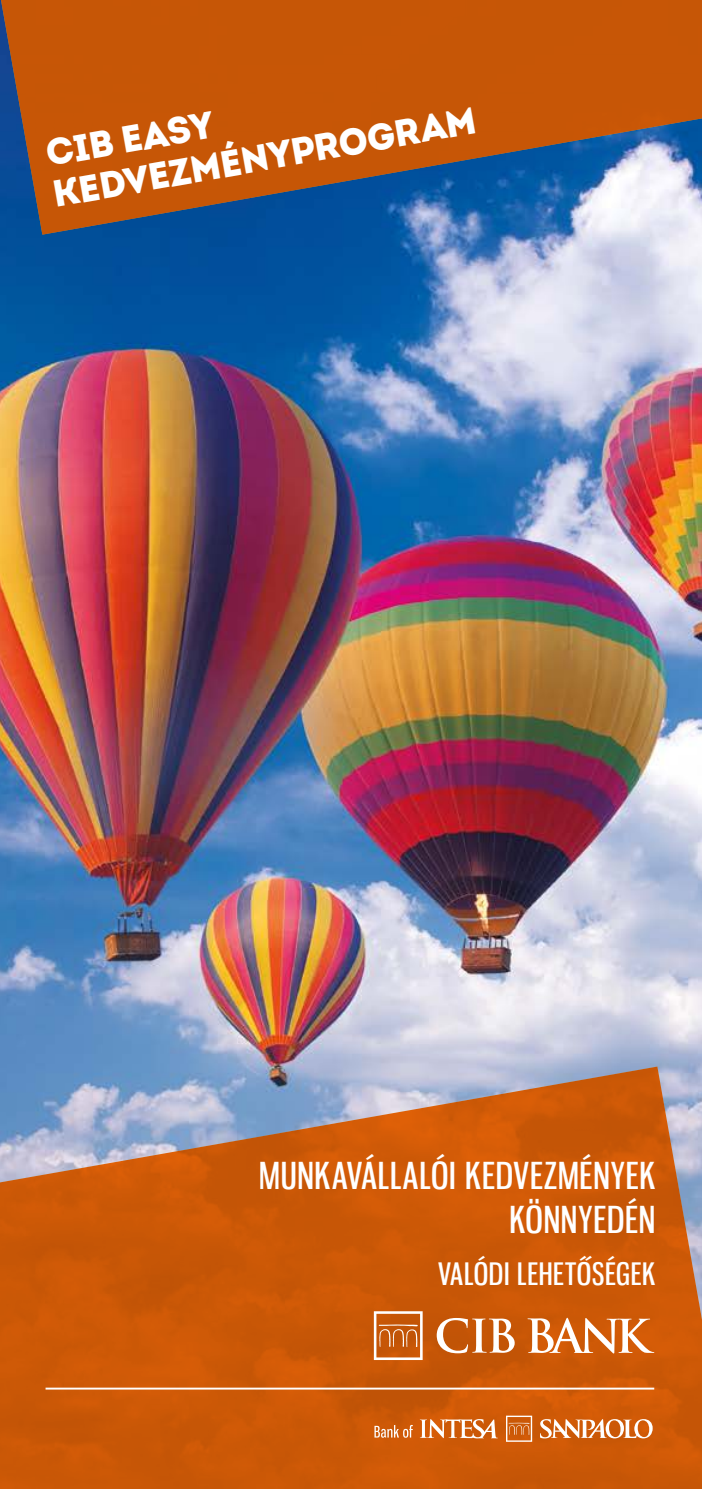
<style>
.page{position:relative;width:702px;height:1489px;background:#fff}
.page>*{position:absolute;margin:0;border:0;box-sizing:border-box;transform-origin:0 0}
.t1{font:900 37.5px/41.2px "Intro";color:#fff}
.t2{font:37px/44.5px "Gnuolane Rg";letter-spacing:.02em;color:#fff;text-align:right}
.t3{font:30.75px "Gnuolane Rg";letter-spacing:.02em;color:#fff}
</style>
<div class="page">
<img style="left:0;top:235px;width:702px;height:831px">
<svg style="left:0;top:0;width:702px;height:235px;background:#a15e33"></svg>
<svg style="left:0;top:1066px;width:702px;height:422px;background:#c46626"></svg>
<hr style="left:46px;top:1387px;width:608px;height:2px;background:#fff">
<svg style="left:374px;top:1311px;width:48px;height:48px;background:#d37e42"></svg>
<svg style="left:527px;top:1317px;width:127px;height:36px"></svg>
<svg style="left:436px;top:1317px;width:78px;height:36px"></svg>
<svg style="left:374px;top:1424px;width:39px;height:13px"></svg>
<svg style="left:540px;top:1418px;width:112px;height:20px"></svg>
<svg style="left:420px;top:1418px;width:78px;height:20px"></svg>
<svg style="left:506px;top:1415px;width:26px;height:26px"></svg>
<p class="t1" style="left:43px;top:133px;width:430px;rotate:-10deg">CIB EASY<br>KEDVEZMÉNYPROGRAM</p>
<p class="t2" style="left:259px;top:1152px;width:397px">MUNKAVÁLLALÓI KEDVEZMÉNYEK<br>KÖNNYEDÉN</p>
<p class="t3" style="left:438px;top:1254px;width:219px">VALÓDI LEHETŐSÉGEK</p>
</div>
